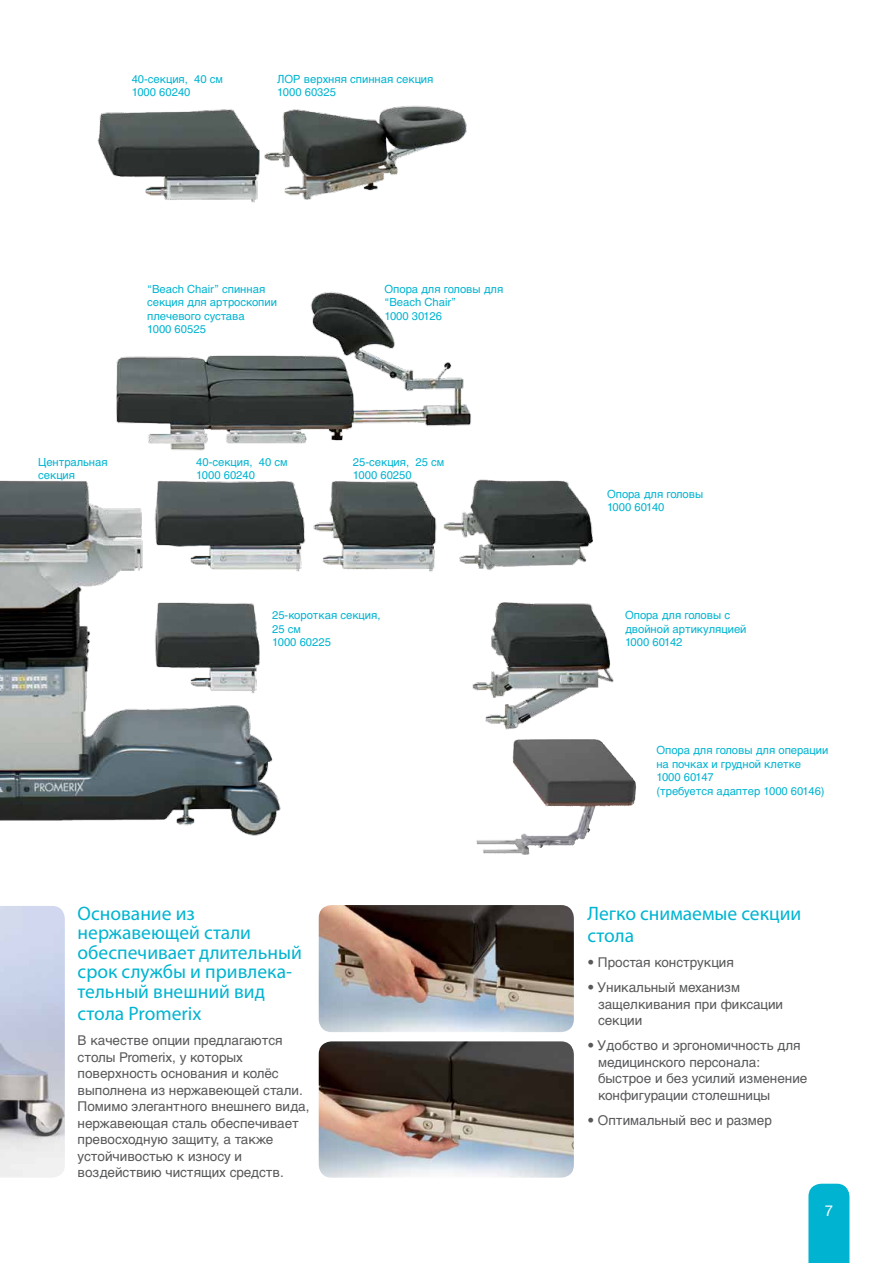
<style>
.page{position:relative;width:893px;height:1263px;background:#fff}
.page>*{position:absolute;margin:0;border:0;box-sizing:border-box;transform-origin:0 0}
.t1{font:19.5px/19.5px "Myriad Pro";color:#00b4d1}
.t2{font:15px "Helvetica Neue LT Pro";color:#fff}
.t3{font:13.5px/16.5px "Helvetica Cyr Upright";color:#58595b}
.t4{font:11.25px/13.5px "Helvetica Cyr Upright";color:#00b4d1}
</style>
<div class="page">
<div style="left:808px;top:1184px;width:41px;height:79px;background:#00b4d1"></div>
<img style="left:319px;top:964px;width:255px;height:68px">
<img style="left:319px;top:1041px;width:255px;height:137px">
<img style="left:0;top:964px;width:65px;height:213px">
<img style="left:0;top:105px;width:637px;height:859px">
<p class="t4" style="left:132px;top:72px;width:93px">40-секция, 40 см<br>1000 60240</p>
<p class="t4" style="left:277px;top:72px;width:158px">ЛОР верхняя спинная секция<br>1000 60325</p>
<p class="t4" style="left:147px;top:282px;width:131px">“Beach Chair” спинная секция для артроскопии плечевого сустава<br>1000 60525</p>
<p class="t4" style="left:384px;top:282px;width:120px">Опора для головы для “Beach Chair”<br>1000 30126</p>
<p class="t4" style="left:38px;top:455px;width:71px">Центральная секция</p>
<p class="t4" style="left:196px;top:455px;width:93px">40-секция, 40 см<br>1000 60240</p>
<p class="t4" style="left:353px;top:455px;width:93px">25-секция, 25 см<br>1000 60250</p>
<p class="t4" style="left:272px;top:608px;width:110px">25-короткая секция,<br>25 см<br>1000 60225</p>
<h1 class="t1" style="left:78px;top:903px;width:226px">Основание из нержавеющей стали обеспечивает длительный срок службы и привлека&shy;тельный внешний вид</h1>
<h1 class="t1" style="left:78px;top:1003px;width:125px">стола Promerix</h1>
<p class="t3" style="left:78px;top:1032px;width:233px">В качестве опции предлагаются столы Promerix, у которых поверхность основания и колёс выполнена из нержавеющей стали.<br>Помимо элегантного внешнего вида, нержавеющая сталь обеспечивает превосходную защиту, а также устойчивостью к износу и воздействию чистящих средств.</p>
<p class="t4" style="left:607px;top:487px;width:98px">Опора для головы<br>1000 60140</p>
<p class="t4" style="left:625px;top:608px;width:123px">Опора для головы с двойной артикуляцией<br>1000 60142</p>
<p class="t4" style="left:656px;top:743px;width:173px">Опора для головы для операции на почках и грудной клетке<br>1000 60147<br>(требуется адаптер 1000 60146)</p>
<h1 class="t1" style="left:587px;top:901px;width:215px;line-height:22.5px">Легко снимаемые секции стола</h1>
<p class="t3" style="left:587px;top:954px;width:148px">• Простая конструкция</p>
<p class="t3" style="left:598px;top:979px;width:187px;text-indent:-11px">• Уникальный механизм защелкивания при фиксации секции</p>
<p class="t3" style="left:598px;top:1037px;width:211px;text-indent:-11px">• Удобство и эргономичность для медицинского персонала: быстрое и без усилий изменение конфигурации столешницы</p>
<p class="t3" style="left:587px;top:1112px;width:186px">• Оптимальный вес и размер</p>
<p class="t2" style="left:825px;top:1202px;width:10px">7</p>
</div>
